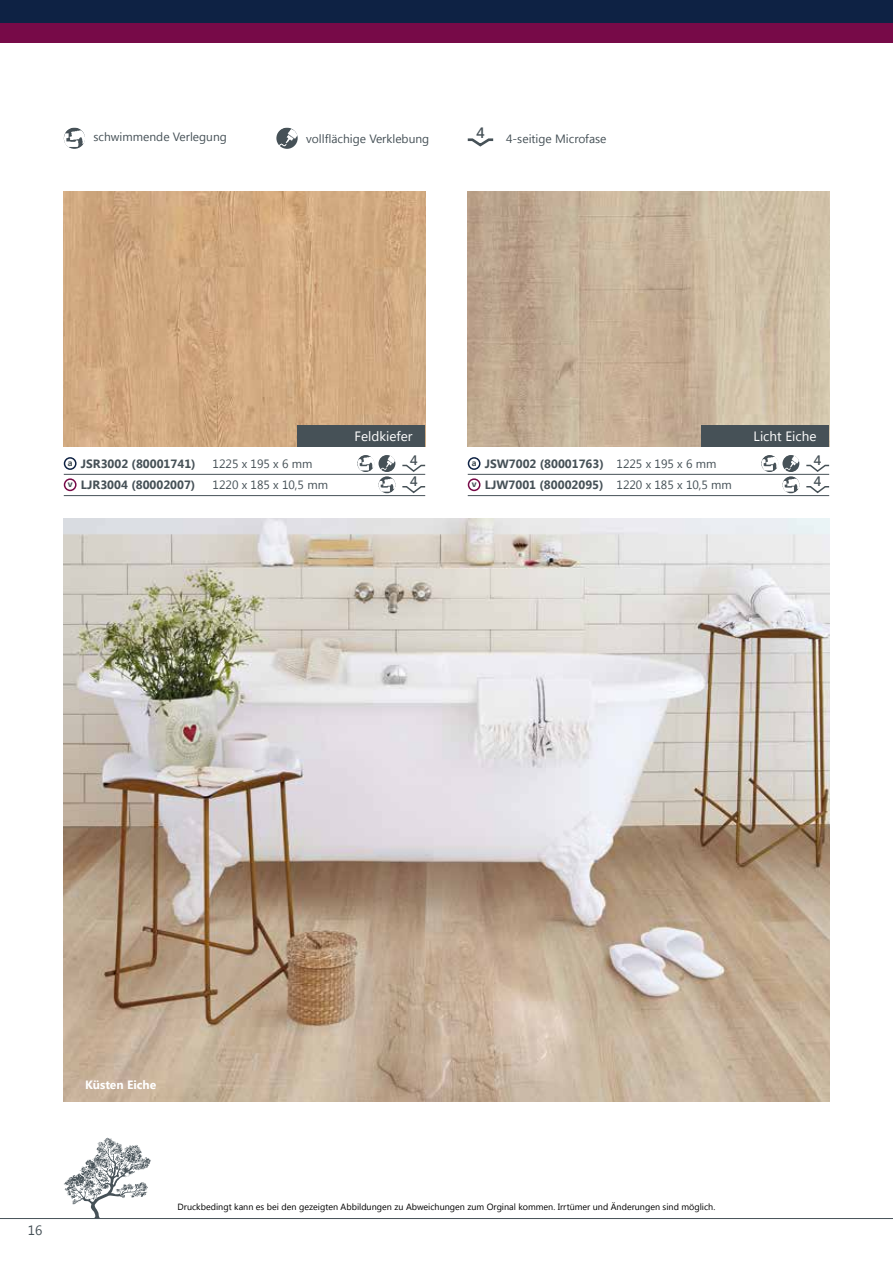
<style>
.page{position:relative;width:893px;height:1263px;background:#fff}
.page>*{position:absolute;margin:0;border:0;box-sizing:border-box;transform-origin:0 0}
.t1{font:600 15px "Segoe UI";color:#465157}
.t2{font:600 13.65px "Segoe UI";color:#465157}
.t3{font:13.5px "Segoe UI";color:#fff}
.t4{font:13.5px "Segoe UI";color:#465157}
.t5{font:700 12px/21px "Segoe UI";color:#465157}
.t6{font:12px "Segoe UI";color:#465157}
.t7{font:700 12px "Segoe UI";color:#fff}
.t8{font:9px "Segoe UI";color:#000}
.t9{font:700 9px "Segoe UI";color:#465157}
.s1{font-weight:400}
</style>
<div class="page">
<img style="left:468px;top:191px;width:361px;height:255px">
<img style="left:64px;top:191px;width:361px;height:255px">
<div style="left:0;top:0;width:893px;height:23px;background:#0e2244"></div>
<div style="left:0;top:23px;width:893px;height:20px;background:#770a48"></div>
<div style="left:298px;top:425px;width:127px;height:21px;background:#465157"></div>
<div style="left:702px;top:425px;width:127px;height:21px;background:#465157"></div>
<hr style="left:64px;top:474px;width:361px;height:1px;background:#465157">
<hr style="left:468px;top:474px;width:361px;height:1px;background:#465157">
<hr style="left:64px;top:495px;width:361px;height:1px;background:#465157">
<hr style="left:468px;top:495px;width:361px;height:1px;background:#465157">
<img style="left:64px;top:519px;width:765px;height:582px">
<img style="left:276px;top:128px;width:22px;height:21px;border-radius:11px">
<img style="left:64px;top:128px;width:21px;height:21px;border-radius:11px">
<svg style="left:467px;top:138px;width:27px;height:9px"></svg>
<img style="left:378px;top:455px;width:17px;height:17px;border-radius:9px">
<img style="left:782px;top:455px;width:17px;height:17px;border-radius:9px">
<img style="left:357px;top:455px;width:17px;height:17px;border-radius:9px">
<img style="left:761px;top:455px;width:17px;height:17px;border-radius:9px">
<svg style="left:402px;top:486px;width:24px;height:8px"></svg>
<svg style="left:806px;top:486px;width:24px;height:8px"></svg>
<svg style="left:402px;top:464px;width:24px;height:8px"></svg>
<svg style="left:806px;top:464px;width:24px;height:8px"></svg>
<img style="left:378px;top:476px;width:17px;height:17px;border-radius:9px">
<img style="left:782px;top:476px;width:17px;height:17px;border-radius:9px">
<div style="left:64px;top:457px;width:13px;height:13px;border:2px solid #0e2244;border-radius:50%"></div>
<div style="left:468px;top:457px;width:12px;height:13px;border:2px solid #0e2244;border-radius:50%"></div>
<div style="left:64px;top:478px;width:13px;height:13px;border:2px solid #770a48;border-radius:50%"></div>
<div style="left:468px;top:478px;width:12px;height:13px;border:2px solid #770a48;border-radius:50%"></div>
<hr style="left:0;top:1218px;width:893px;height:1px;background:#465157">
<svg style="left:64px;top:1137px;width:87px;height:81px"></svg>
<h3 class="t6" style="left:94px;top:128px;width:135px">schwimmende Verlegung</h3>
<h1 class="t1" style="left:476px;top:123px;width:10px">4</h1>
<h3 class="t6" style="left:306px;top:130px;width:125px">vollflächige Verklebung</h3>
<h3 class="t6" style="left:506px;top:130px;width:102px">4-seitige Microfase</h3>
<h3 class="t3" style="left:355px;top:427px;width:59px">Feldkiefer</h3>
<h3 class="t3" style="left:754px;top:427px;width:64px">Licht Eiche</h3>
<p class="t9" style="left:68px;top:456px;width:6px">a</p>
<h2 class="t2" style="left:410px;top:451px;width:9px">4</h2>
<p class="t9" style="left:472px;top:456px;width:6px">a</p>
<h2 class="t2" style="left:814px;top:451px;width:9px">4</h2>
<p class="t9" style="left:68px;top:478px;width:6px">v</p>
<p class="t9" style="left:472px;top:478px;width:6px">v</p>
<h3 class="t5" style="left:81px;top:453px;width:116px">JSR3002 (80001741)</h3>
<h3 class="t6" style="left:213px;top:455px;width:101px">1225 x 195 x 6 mm</h3>
<h3 class="t5" style="left:81px;top:474px;width:116px">LJR3004 (80002007)</h3>
<h3 class="t6" style="left:213px;top:476px;width:117px">1220 x 185 x 10,5 mm</h3>
<h3 class="t5" style="left:485px;top:453px;width:249px">JSW7002 (80001763) <span class="s1">1225 x 195 x 6 mm<br></span>LJW7001 (80002095) <span class="s1">1220 x 185 x 10,5 mm</span></h3>
<h2 class="t2" style="left:410px;top:472px;width:9px">4</h2>
<h2 class="t2" style="left:814px;top:472px;width:9px">4</h2>
<h3 class="t7" style="left:85px;top:1076px;width:73px">Küsten Eiche</h3>
<h3 class="t4" style="left:28px;top:1220px;width:16px">16</h3>
<p class="t8" style="left:178px;top:1200px;width:539px">Druckbedingt kann es bei den gezeigten Abbildungen zu Abweichungen zum Orginal kommen. Irrtümer und Änderungen sind möglich.</p>
</div>
